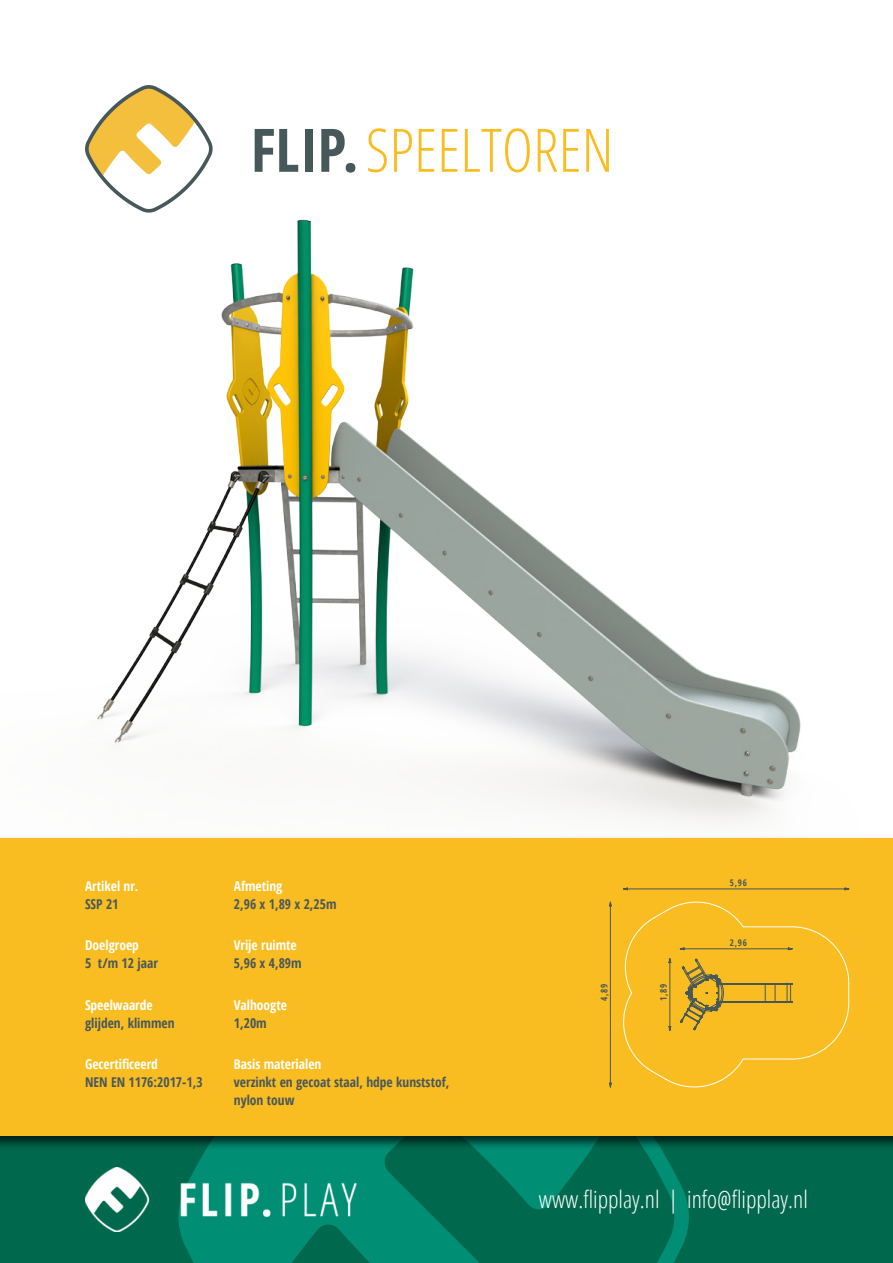
<style>
.page{position:relative;width:893px;height:1263px;background:#fff}
.page>*{position:absolute;margin:0;border:0;box-sizing:border-box;transform-origin:0 0}
.t1{font:300 60px "Open Sans Condensed";color:#fabd21}
.t2{font:300 24px "Open Sans Condensed";color:#fff}
.t3{font:700 13.5px/18px "Open Sans Condensed";color:#47585b}
.t4{font:700 13.5px "Open Sans Condensed";color:#fff}
.t5{font:700 9.15px "Open Sans Condensed";letter-spacing:.075em;color:#47585b}
.s1{font-weight:700;color:#47585b}
</style>
<div class="page">
<img style="left:97px;top:219px;width:704px;height:604px">
<div style="left:0;top:1059px;width:893px;height:204px;background:#00694d"></div>
<svg style="left:180px;top:1151px;width:509px;height:112px"></svg>
<div style="left:0;top:835px;width:893px;height:316px;background:#000;opacity:.75"></div>
<div style="left:0;top:838px;width:893px;height:297px;background:#fabd21"></div>
<img style="left:85px;top:1167px;width:274px;height:64px">
<svg style="left:85px;top:85px;width:128px;height:128px"></svg>
<svg style="left:609px;top:887px;width:240px;height:200px"></svg>
<h1 class="t1" style="left:251px;top:109px;width:364px"><span class="s1">FLIP.</span>SPEELTOREN</h1>
<p class="t4" style="left:85px;top:876px;width:55px">Artikel nr.</p>
<p class="t3" style="left:85px;top:894px;width:35px">SSP 21</p>
<p class="t4" style="left:85px;top:936px;width:55px">Doelgroep</p>
<p class="t3" style="left:85px;top:954px;width:74px">5 t/m 12 jaar</p>
<p class="t4" style="left:234px;top:876px;width:50px">Afmeting</p>
<p class="t3" style="left:234px;top:894px;width:104px">2,96 x 1,89 x 2,25m</p>
<p class="t4" style="left:234px;top:936px;width:64px">Vrije ruimte</p>
<p class="t3" style="left:234px;top:954px;width:69px">5,96 x 4,89m</p>
<p class="t5" style="left:730px;top:876px;width:19px">5,96</p>
<p class="t5" style="left:730px;top:936px;width:19px">2,96</p>
<p class="t4" style="left:85px;top:995px;width:69px">Speelwaarde</p>
<p class="t3" style="left:85px;top:1013px;width:91px">glijden, klimmen</p>
<p class="t4" style="left:234px;top:995px;width:55px">Valhoogte</p>
<p class="t3" style="left:234px;top:1013px;width:34px">1,20m</p>
<p class="t5" style="left:598px;top:1001px;width:19px;rotate:-90deg">4,89</p>
<p class="t5" style="left:657px;top:1001px;width:19px;rotate:-90deg">1,89</p>
<p class="t4" style="left:85px;top:1055px;width:74px">Gecertificeerd</p>
<p class="t3" style="left:85px;top:1073px;width:119px">NEN EN 1176:2017-1,3</p>
<p class="t4" style="left:234px;top:1055px;width:89px">Basis materialen</p>
<p class="t3" style="left:234px;top:1073px;width:217px">verzinkt en gecoat staal, hdpe kunststof, nylon touw</p>
<h2 class="t2" style="left:539px;top:1183px;width:271px">www.flipplay.nl | info@flipplay.nl</h2>
</div>
